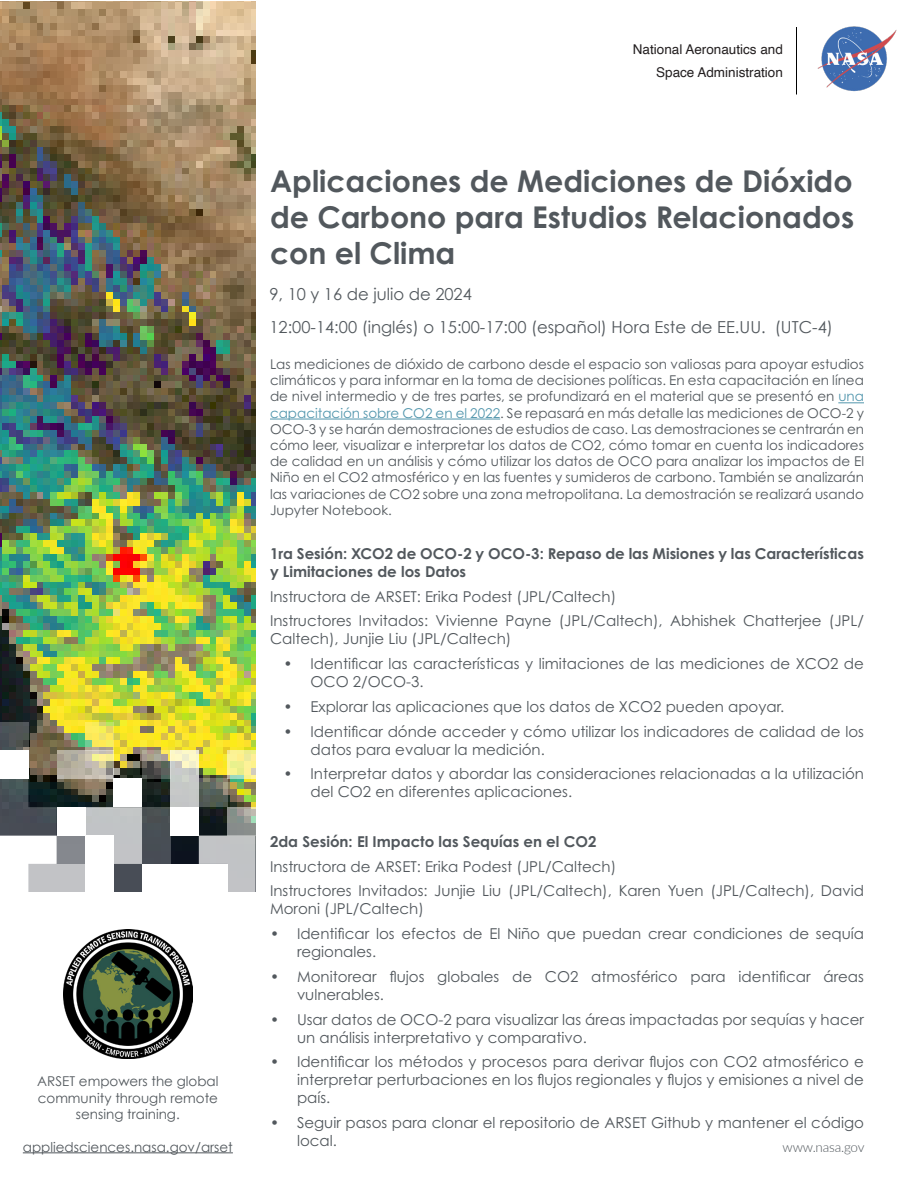
<style>
.page{position:relative;width:918px;height:1188px;background:#fff}
.page>*{position:absolute;margin:0;border:0;box-sizing:border-box;transform-origin:0 0}
.t1{font:700 30px/36px "Century Gothic Pro";color:#52585d;text-align:justify}
.t2{font:16.5px "Century Gothic";color:#52585d}
.t3{font:15px/18px "Century Gothic Pro";color:#52585d}
.t4{font:700 15px/18px "Century Gothic Pro";color:#52585d}
.t5{font:13.5px/16.2px "Century Gothic Pro";color:#52585d;text-align:justify}
.t6{font:13.5px/16.2px "Century Gothic";color:#52585d;text-align:center}
.t7{font:13.5px "Helvetica";color:#231f20}
.t8{font:300 13.5px "Lato";letter-spacing:-.015em;color:#52585d}
.s1{color:#5296ad}
</style>
<div class="page">
<img style="left:0;top:1px;width:256px;height:863px">
<img style="left:817px;top:26px;width:80px;height:66px">
<hr style="left:796px;top:27px;width:1px;height:67px;background:#000">
<svg style="left:838px;top:402px;width:26px;height:1px"></svg>
<hr style="left:270px;top:419px;width:230px;height:1px;background:#5296ad">
<div style="left:28px;top:864px;width:57px;height:28px;background:#c2c3c6"></div>
<div style="left:114px;top:864px;width:28px;height:28px;background:#484d56"></div>
<div style="left:142px;top:807px;width:28px;height:57px;background:#484e55"></div>
<svg style="left:199px;top:836px;width:57px;height:56px"></svg>
<div style="left:113px;top:779px;width:29px;height:28px;background:#fff"></div>
<div style="left:57px;top:836px;width:28px;height:28px;background:#85888e"></div>
<div style="left:57px;top:807px;width:28px;height:29px;background:#fff"></div>
<svg style="left:0;top:779px;width:57px;height:113px"></svg>
<div style="left:0;top:750px;width:28px;height:29px;background:#fff"></div>
<div style="left:170px;top:807px;width:29px;height:29px;background:#fff"></div>
<svg style="left:227px;top:807px;width:29px;height:29px"></svg>
<svg style="left:199px;top:779px;width:28px;height:28px"></svg>
<svg style="left:142px;top:750px;width:28px;height:29px"></svg>
<svg style="left:85px;top:807px;width:57px;height:57px"></svg>
<svg style="left:170px;top:750px;width:29px;height:57px;background:#d3d4c7"></svg>
<svg style="left:227px;top:750px;width:29px;height:29px"></svg>
<svg style="left:57px;top:750px;width:57px;height:29px;background:#c0b9a2"></svg>
<svg style="left:0;top:722px;width:28px;height:28px"></svg>
<svg style="left:85px;top:722px;width:29px;height:28px"></svg>
<hr style="left:23px;top:1152px;width:210px;height:1px;background:#52585d">
<img style="left:63px;top:929px;width:130px;height:130px">
<p class="t6" style="left:37px;top:1073px;width:183px">ARSET empowers the global community through remote sensing training.</p>
<p class="t6" style="left:23px;top:1138px;width:212px">appliedsciences.nasa.gov/arset</p>
<p class="t7" style="left:633px;top:39px;width:152px">National Aeronautics and</p>
<p class="t7" style="left:656px;top:62px;width:128px">Space Administration</p>
<p class="t1" style="left:270px;top:162px;width:586px">Aplicaciones de Mediciones de Dióxido de Carbono para Estudios Relacionados con el Clima</p>
<p class="t2" style="left:269px;top:282px;width:204px">9, 10 y 16 de julio de 2024</p>
<p class="t2" style="left:269px;top:316px;width:565px">12:00-14:00 (inglés) o 15:00-17:00 (español) Hora Este de EE.UU. (UTC-4)</p>
<p class="t5" style="left:270px;top:356px;width:596px">Las mediciones de dióxido de carbono desde el espacio son valiosas para apoyar estudios climáticos y para informar en la toma de decisiones políticas. En esta capacitación en línea de nivel intermedio y de tres partes, se profundizará en el material que se presentó en <span class="s1">una capacitación sobre CO2 en el 2022</span>. Se repasará en más detalle las mediciones de OCO-2 y OCO-3 y se harán demostraciones de estudios de caso. Las demostraciones se centrarán en cómo leer, visualizar e interpretar los datos de CO2, cómo tomar en cuenta los indicadores de calidad en un análisis y cómo utilizar los datos de OCO para analizar los impactos de El Niño en el CO2 atmosférico y en las fuentes y sumideros de carbono. También se analizarán las variaciones de CO2 sobre una zona metropolitana. La demostración se realizará usando Jupyter Notebook.</p>
<p class="t4" style="left:270px;top:544px;width:596px">1ra Sesión: XCO2 de OCO-2 y OCO-3: Repaso de las Misiones y las Características y Limitaciones de los Datos</p>
<p class="t3" style="left:270px;top:587px;width:348px">Instructora de ARSET: Erika Podest (JPL/Caltech)</p>
<p class="t3" style="left:270px;top:612px;width:595px">Instructores Invitados: Vivienne Payne (JPL/Caltech), Abhishek Chatterjee (JPL/<br>Caltech), Junjie Liu (JPL/Caltech)</p>
<p class="t3" style="left:310px;top:654px;width:555px;text-indent:-27px">• Identificar las características y limitaciones de las mediciones de XCO2 de<br>OCO 2/OCO-3.</p>
<p class="t3" style="left:284px;top:697px;width:502px">• Explorar las aplicaciones que los datos de XCO2 pueden apoyar.</p>
<p class="t3" style="left:310px;top:722px;width:555px;text-indent:-27px">• Identificar dónde acceder y cómo utilizar los indicadores de calidad de los datos para evaluar la medición.</p>
<p class="t3" style="left:310px;top:765px;width:555px;text-indent:-27px">• Interpretar datos y abordar las consideraciones relacionadas a la utilización del CO2 en diferentes aplicaciones.</p>
<p class="t4" style="left:270px;top:832px;width:328px">2da Sesión: El Impacto las Sequías en el CO2</p>
<p class="t3" style="left:270px;top:857px;width:348px">Instructora de ARSET: Erika Podest (JPL/Caltech)</p>
<p class="t3" style="left:270px;top:882px;width:595px">Instructores Invitados: Junjie Liu (JPL/Caltech), Karen Yuen (JPL/Caltech), David<br>Moroni (JPL/Caltech)</p>
<p class="t3" style="left:297px;top:924px;width:569px;text-indent:-27px">• Identificar los efectos de El Niño que puedan crear condiciones de sequía regionales.</p>
<p class="t3" style="left:297px;top:967px;width:569px;text-indent:-27px">• Monitorear flujos globales de CO2 atmosférico para identificar áreas vulnerables.</p>
<p class="t3" style="left:297px;top:1010px;width:569px;text-indent:-27px">• Usar datos de OCO-2 para visualizar las áreas impactadas por sequías y hacer un análisis interpretativo y comparativo.</p>
<p class="t3" style="left:297px;top:1053px;width:569px;text-align:justify;text-indent:-27px">• Identificar los métodos y procesos para derivar flujos con CO2 atmosférico e interpretar perturbaciones en los flujos regionales y flujos y emisiones a nivel de país.</p>
<p class="t3" style="left:297px;top:1113px;width:569px;text-indent:-27px">• Seguir pasos para clonar el repositorio de ARSET Github y mantener el código local.</p>
<p class="t8" style="left:783px;top:1138px;width:83px">www.nasa.gov</p>
</div>
